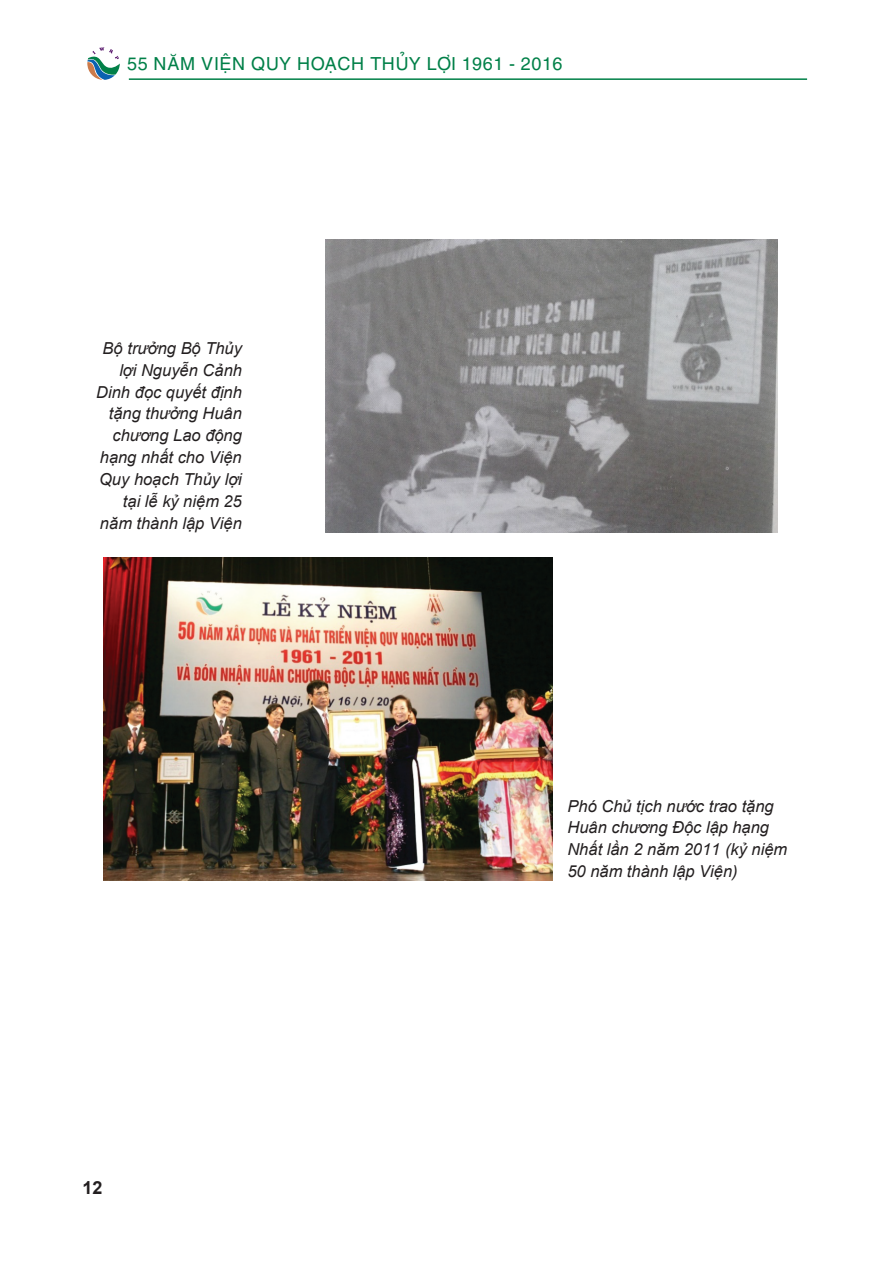
<style>
.page{position:relative;width:893px;height:1263px;background:#fff}
.page>*{position:absolute;margin:0;border:0;box-sizing:border-box;transform-origin:0 0}
.t1{font:18px "UTM Helve";color:#018048}
.t2{font:700 18px "Arial";color:#231f20}
.t3{font:italic 16.5px/21.8px "Arial";letter-spacing:.005em;color:#231f20;text-align:right}
</style>
<div class="page">
<svg style="left:87px;top:47px;width:33px;height:33px"></svg>
<hr style="left:129px;top:78px;width:678px;height:2px;background:#018048">
<img style="left:326px;top:240px;width:451px;height:292px">
<img style="left:104px;top:557px;width:449px;height:324px">
<p class="t1" style="left:127px;top:49px;width:437px">55 NĂM VIỆN QUY HOẠCH THỦY LỢI 1961 - 2016</p>
<p class="t3" style="left:96px;top:338px;width:147px">Bộ trưởng Bộ Thủy lợi Nguyễn Cảnh<br>Dinh đọc quyết định tặng thưởng Huân chương Lao động hạng nhất cho Viện<br>Quy hoạch Thủy lợi tại lễ kỷ niệm 25 năm thành lập Viện</p>
<p class="t2" style="left:82px;top:1175px;width:22px">12</p>
<p class="t3" style="left:567px;top:795px;width:221px;text-align:left">Phó Chủ tịch nước trao tặng<br>Huân chương Độc lập hạng<br>Nhất lần 2 năm 2011 (kỷ niệm<br>50 năm thành lập Viện)</p>
</div>
